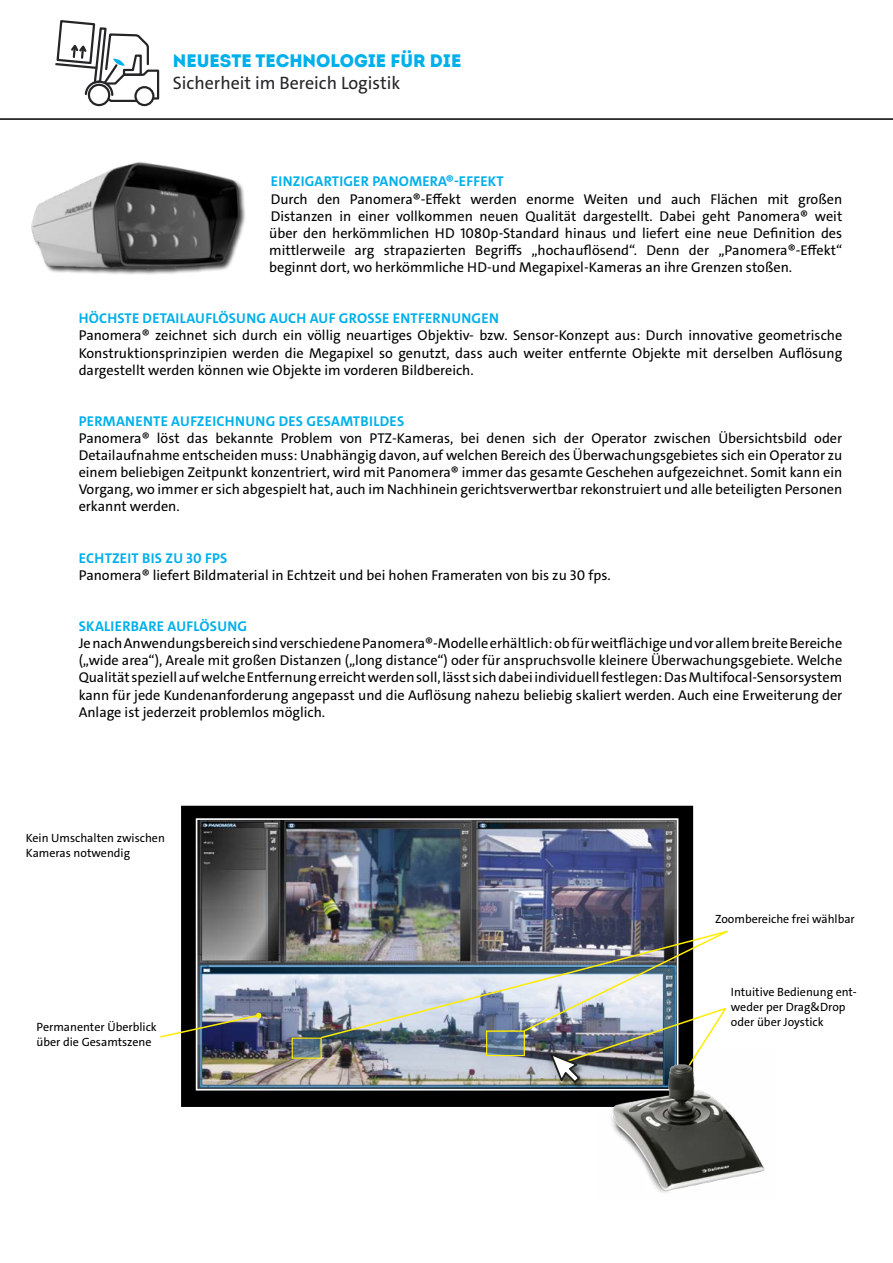
<style>
.page{position:relative;width:893px;height:1263px;background:#fff}
.page>*{position:absolute;margin:0;border:0;box-sizing:border-box;transform-origin:0 0}
.t1{font:18px "The Sans E4 s";color:#242526}
.t2{font:18px "Intro Black Caps";color:#00b0eb}
.t3{font:14.25px/17.1px "The Sans E4 s";color:#000;text-align:justify}
.t4{font:700 14.25px "The Sans E4 s";letter-spacing:.02em;color:#00b0eb}
.t5{font:12px/15px "The Sans E4 s";color:#000}
</style>
<div class="page">
<div style="left:88px;top:84px;width:22px;height:22px;border:2px solid #242526;border-radius:50%"></div>
<div style="left:134px;top:86px;width:20px;height:20px;border:2px solid #242526;border-radius:50%"></div>
<svg style="left:55px;top:20px;width:105px;height:83px"></svg>
<div style="left:182px;top:806px;width:510px;height:300px;background:#000"></div>
<div style="left:181px;top:806px;width:512px;height:301px;border:2px solid #000"></div>
<img style="left:199px;top:821px;width:476px;height:266px">
<div style="left:196px;top:818px;width:482px;height:272px;border:2px solid #fff"></div>
<svg style="left:160px;top:1013px;width:101px;height:25px"></svg>
<svg style="left:294px;top:1039px;width:26px;height:18px"></svg>
<div style="left:292px;top:1037px;width:30px;height:22px;border:1px solid #ffed00"></div>
<div style="left:551px;top:1054px;width:37px;height:37px;background:#000;opacity:.55"></div>
<img style="left:320px;top:929px;width:408px;height:154px">
<img style="left:598px;top:1046px;width:167px;height:147px">
<img style="left:31px;top:162px;width:215px;height:113px">
<hr style="left:0;top:118px;width:893px;height:2px;background:#000">
<p class="t2" style="left:173px;top:49px;width:290px">NEUESTE TECHNOLOGIE FÜR DIE</p>
<p class="t1" style="left:173px;top:71px;width:229px">Sicherheit im Bereich Logistik</p>
<p class="t4" style="left:271px;top:173px;width:234px">EINZIGARTIGER PANOMERA®-EFFEKT</p>
<p class="t3" style="left:269px;top:190px;width:575px">Durch den Panomera®-Effekt werden enorme Weiten und auch Flächen mit großen Distanzen in einer vollkommen neuen Qualität dargestellt. Dabei geht Panomera® weit über den herkömmlichen HD 1080p-Standard hinaus und liefert eine neue Definition des mittlerweile arg strapazierten Begriffs „hochauflösend“. Denn der „Panomera®-Effekt“ beginnt dort, wo herkömmliche HD-und Megapixel-Kameras an ihre Grenzen stoßen.</p>
<p class="t4" style="left:79px;top:309px;width:421px">HÖCHSTE DETAILAUFLÖSUNG AUCH AUF GROSSE ENTFERNUNGEN</p>
<p class="t3" style="left:79px;top:327px;width:765px">Panomera® zeichnet sich durch ein völlig neuartiges Objektiv- bzw. Sensor-Konzept aus: Durch innovative geometrische Konstruktionsprinzipien werden die Megapixel so genutzt, dass auch weiter entfernte Objekte mit derselben Auflösung dargestellt werden können wie Objekte im vorderen Bildbereich.</p>
<p class="t4" style="left:79px;top:412px;width:327px">PERMANENTE AUFZEICHNUNG DES GESAMTBILDES</p>
<p class="t3" style="left:79px;top:430px;width:765px">Panomera® löst das bekannte Problem von PTZ-Kameras, bei denen sich der Operator zwischen Übersichtsbild oder Detailaufnahme entscheiden muss: Unabhängig davon, auf welchen Bereich des Überwachungsgebietes sich ein Operator zu einem beliebigen Zeitpunkt konzentriert, wird mit Panomera® immer das gesamte Geschehen aufgezeichnet. Somit kann ein Vorgang, wo immer er sich abgespielt hat, auch im Nachhinein gerichtsverwertbar rekonstruiert und alle beteiligten Personen erkannt werden.</p>
<p class="t4" style="left:79px;top:549px;width:150px">ECHTZEIT BIS ZU 30 FPS</p>
<p class="t3" style="left:79px;top:567px;width:533px">Panomera® liefert Bildmaterial in Echtzeit und bei hohen Frameraten von bis zu 30 fps.</p>
<p class="t4" style="left:79px;top:617px;width:170px">SKALIERBARE AUFLÖSUNG</p>
<p class="t3" style="left:79px;top:635px;width:765px">Je nach Anwendungsbereich sind verschiedene Panomera®-Modelle erhältlich: ob für weitflächige und vor allem breite Bereiche („wide area“), Areale mit großen Distanzen („long distance“) oder für anspruchsvolle kleinere Überwachungsgebiete. Welche Qualität speziell auf welche Entfernung erreicht werden soll, lässt sich dabei individuell festlegen: Das Multifocal-Sensorsystem kann für jede Kundenanforderung angepasst und die Auflösung nahezu beliebig skaliert werden. Auch eine Erweiterung der Anlage ist jederzeit problemlos möglich.</p>
<p class="t5" style="left:26px;top:831px;width:141px">Kein Umschalten zwischen<br>Kameras notwendig</p>
<p class="t5" style="left:37px;top:1019px;width:122px">Permanenter Überblick über die Gesamtszene</p>
<p class="t5" style="left:715px;top:912px;width:141px">Zoombereiche frei wählbar</p>
<p class="t5" style="left:731px;top:985px;width:127px">Intuitive Bedienung ent&shy;weder per Drag&amp;Drop oder über Joystick</p>
</div>
